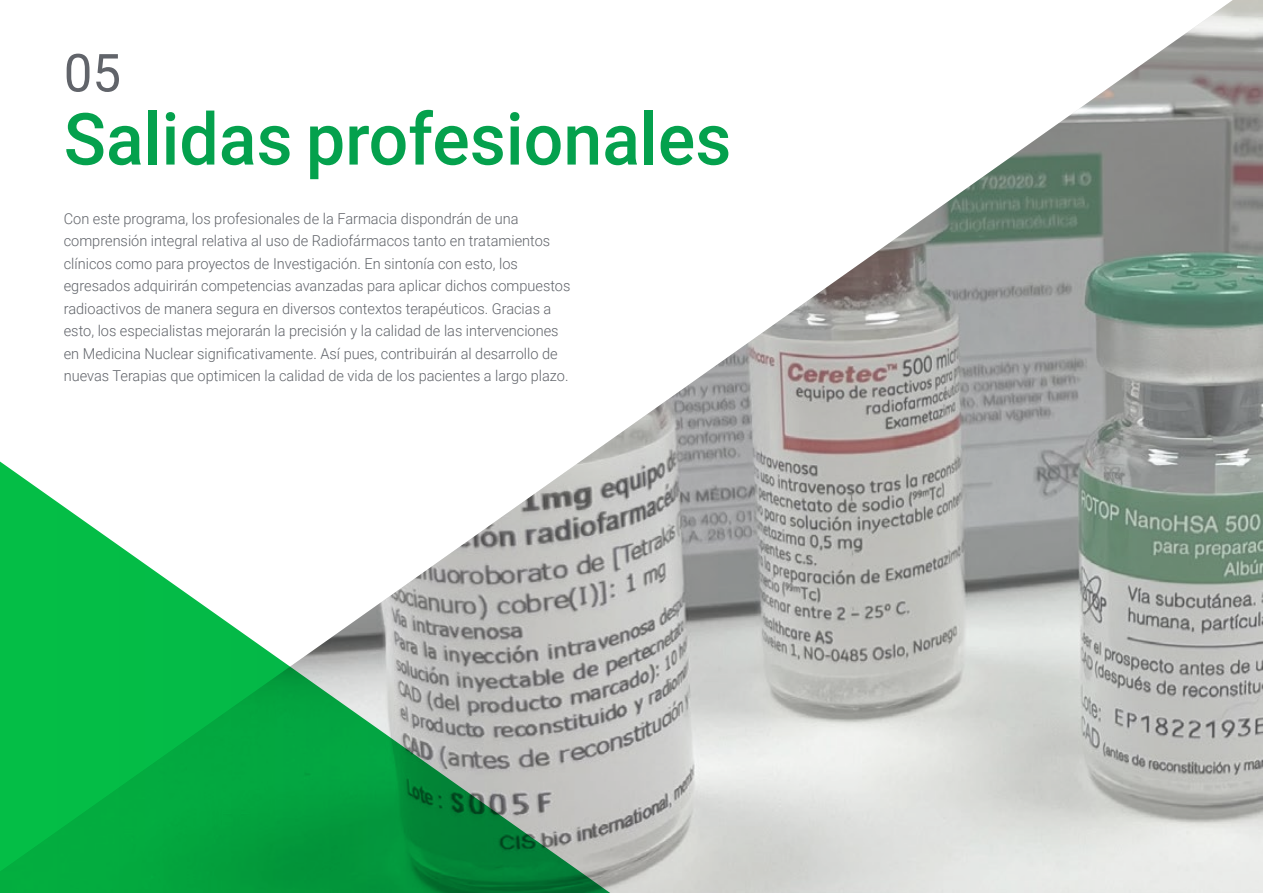
<style>
.page{position:relative;width:1263px;height:893px;background:#fff}
.page>*{position:absolute;margin:0;border:0;box-sizing:border-box;transform-origin:0 0}
.t1{font:500 72px "Roboto";color:#04a14d}
.t2{font:52.5px "Roboto";color:#61646a}
.t3{font:300 15px/22.5px "Roboto";color:#61646a}
</style>
<div class="page">
<img style="left:602px;top:0;width:661px;height:893px">
<svg style="left:0;top:446px;width:640px;height:447px"></svg>
<h2 class="t2" style="left:64px;top:36px;width:59px">05</h2>
<h1 class="t1" style="left:64px;top:89px;width:669px">Salidas profesionales</h1>
<p class="t3" style="left:64px;top:207px;width:508px">Con este programa, los profesionales de la Farmacia dispondrán de una comprensión integral relativa al uso de Radiofármacos tanto en tratamientos clínicos como para proyectos de Investigación. En sintonía con esto, los egresados adquirirán competencias avanzadas para aplicar dichos compuestos radioactivos de manera segura en diversos contextos terapéuticos. Gracias a esto, los especialistas mejorarán la precisión y la calidad de las intervenciones en Medicina Nuclear significativamente. Así pues, contribuirán al desarrollo de nuevas Terapias que optimicen la calidad de vida de los pacientes a largo plazo.</p>
</div>
